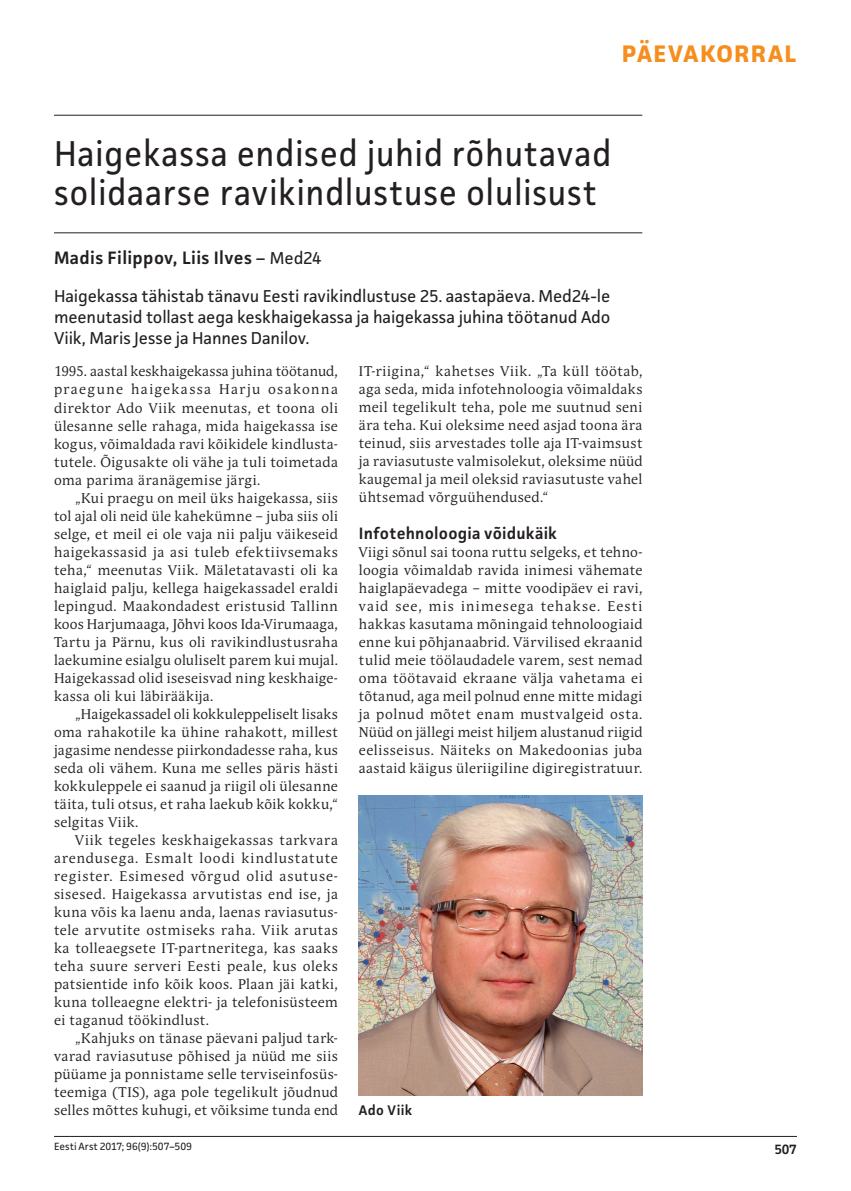
<style>
.page{position:relative;width:851px;height:1191px;background:#fff}
.page>*{position:absolute;margin:0;border:0;box-sizing:border-box;transform-origin:0 0}
.t1{font:36px/39px "Facit";letter-spacing:.015em;color:#231f20;scale:.95 1}
.t2{font:700 24px "Facit";letter-spacing:.055em;color:#f68e1e}
.t3{font:600 18px "Facit";letter-spacing:.02em;color:#231f20}
.t4{font:17.25px/20.7px "Facit";letter-spacing:-.005em;color:#231f20;text-align:justify}
.t5{font:600 16.5px "Facit";letter-spacing:.015em;color:#231f20}
.t6{font:13.95px/18px "Andulka Book Pro";letter-spacing:.035em;color:#231f20;text-align:justify}
.t7{font:600 13.95px "Facit";letter-spacing:.03em;color:#231f20}
.t8{font:600 13.5px "Facit";color:#231f20}
.t9{font:10.5px "Facit";color:#231f20}
.s1{font-weight:400}
.s2{font-weight:400;font-size:17.25px}
</style>
<div class="page">
<hr style="left:54px;top:1136px;width:742px;height:1px;background:#231f20">
<hr style="left:54px;top:115px;width:588px;height:1px;background:#231f20">
<hr style="left:54px;top:232px;width:588px;height:1px;background:#231f20">
<img style="left:359px;top:795px;width:283px;height:300px">
<h2 class="t2" style="left:621px;top:39px;width:176px">PÄEVAKORRAL</h2>
<h1 class="t1" style="left:54px;top:133px;width:588px">Haigekassa endised juhid rõhutavad solidaarse ravikindlustuse olulisust</h1>
<p class="t3" style="left:54px;top:246px;width:269px">Madis Filippov, Liis Ilves <span class="s1">–</span> <span class="s2">Med24</span></p>
<p class="t4" style="left:54px;top:285px;width:558px">Haigekassa tähistab tänavu Eesti ravikindlustuse 25. aastapäeva. Med24-le meenutasid tollast aega keskhaigekassa ja haigekassa juhina töötanud Ado Viik, Maris Jesse ja Hannes Danilov.</p>
<p class="t6" style="left:54px;top:363px;width:285px">1995. aastal keskhaigekassa juhina töötanud, praegune haigekassa Harju osakonna direktor Ado Viik meenutas, et toona oli ülesanne selle rahaga, mida haigekassa ise kogus, võimaldada ravi kõikidele kindlusta&shy;tutele. Õigusakte oli vähe ja tuli toimetada oma parima äranägemise järgi.</p>
<p class="t6" style="left:54px;top:489px;width:285px;text-indent:21px">„Kui praegu on meil üks haigekassa, siis tol ajal oli neid üle kahekümne – juba siis oli selge, et meil ei ole vaja nii palju väikeseid haigekassasid ja asi tuleb efektiivsemaks teha,“ meenutas Viik. Mäletatavasti oli ka haiglaid palju, kellega haigekassadel eraldi lepingud. Maakondadest eristusid Tallinn koos Harjumaaga, Jõhvi koos Ida-Virumaaga, Tartu ja Pärnu, kus oli ravikindlustusraha laekumine esialgu oluliselt parem kui mujal.<br>Haigekassad olid iseseisvad ning keskhaige&shy;kassa oli kui läbirääkija.</p>
<p class="t6" style="left:54px;top:704px;width:285px;text-indent:21px">„Haigekassadel oli kokkuleppeliselt lisaks oma rahakotile ka ühine rahakott, millest jagasime nendesse piirkondadesse raha, kus seda oli vähem. Kuna me selles päris hästi kokkuleppele ei saanud ja riigil oli ülesanne täita, tuli otsus, et raha laekub kõik kokku,“ selgitas Viik.</p>
<p class="t6" style="left:54px;top:830px;width:285px;text-indent:21px">Viik tegeles keskhaigekassas tarkvara arendusega. Esmalt loodi kindlustatute register. Esimesed võrgud olid asutuse&shy;sisesed. Haigekassa arvutistas end ise, ja kuna võis ka laenu anda, laenas raviasutus&shy;tele arvutite ostmiseks raha. Viik arutas ka tolleaegsete IT-partneritega, kas saaks teha suure serveri Eesti peale, kus oleks patsientide info kõik koos. Plaan jäi katki, kuna tolleaegne elektri- ja telefonisüsteem ei taganud töökindlust.</p>
<p class="t6" style="left:54px;top:1028px;width:285px;text-indent:21px">„Kahjuks on tänase päevani paljud tark&shy;varad raviasutuse põhised ja nüüd me siis püüame ja ponnistame selle terviseinfosüs&shy;teemiga (TIS), aga pole tegelikult jõudnud selles mõttes kuhugi, et võiksime tunda end</p>
<p class="t6" style="left:359px;top:362px;width:285px">IT-riigina,“ kahetses Viik. „Ta küll töötab, aga seda, mida infotehnoloogia võimaldaks meil tegelikult teha, pole me suutnud seni ära teha. Kui oleksime need asjad toona ära teinud, siis arvestades tolle aja IT-vaimsust ja raviasutuste valmisolekut, oleksime nüüd kaugemal ja meil oleksid raviasutuste vahel ühtsemad võrguühendused.“</p>
<p class="t5" style="left:359px;top:522px;width:200px">Infotehnoloogia võidukäik</p>
<p class="t6" style="left:359px;top:543px;width:285px">Viigi sõnul sai toona ruttu selgeks, et tehno&shy;loogia võimaldab ravida inimesi vähemate haiglapäevadega – mitte voodipäev ei ravi, vaid see, mis inimesega tehakse. Eesti hakkas kasutama mõningaid tehnoloogiaid enne kui põhjanaabrid. Värvilised ekraanid tulid meie töölaudadele varem, sest nemad oma töötavaid ekraane välja vahetama ei tõtanud, aga meil polnud enne mitte midagi ja polnud mõtet enam mustvalgeid osta.<br>Nüüd on jällegi meist hiljem alustanud riigid eelisseisus. Näiteks on Makedoonias juba aastaid käigus üleriigiline digiregistratuur.</p>
<p class="t7" style="left:359px;top:1101px;width:55px">Ado Viik</p>
<p class="t9" style="left:54px;top:1139px;width:139px">Eesti Arst 2017; 96(9):507–509</p>
<p class="t8" style="left:774px;top:1140px;width:24px">507</p>
</div>
